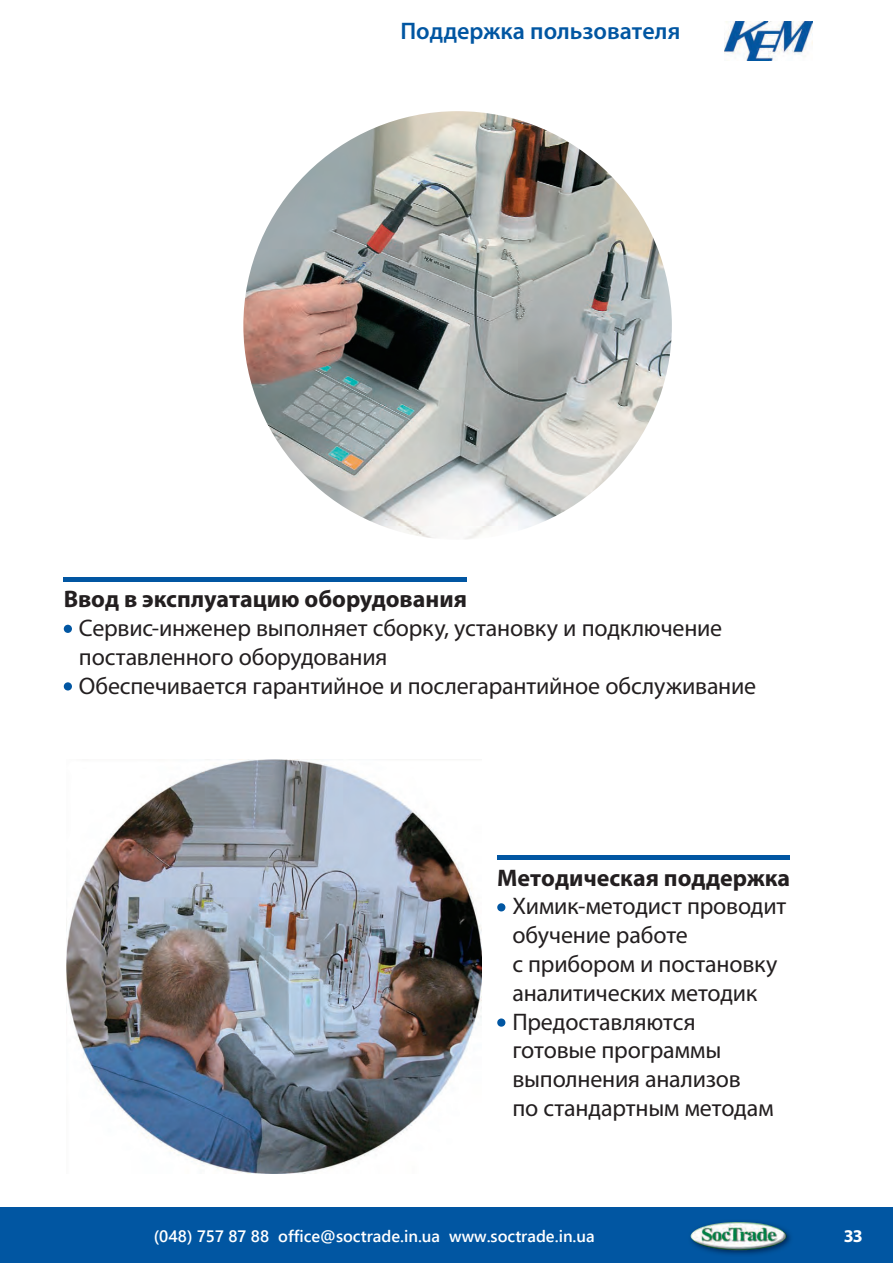
<style>
.page{position:relative;width:893px;height:1263px;background:#fff}
.page>*{position:absolute;margin:0;border:0;box-sizing:border-box;transform-origin:0 0}
.t1{font:24px/28.8px "Myriad Pro";letter-spacing:-.01em;color:#231f20}
.t2{font:700 24px "Myriad Pro";color:#231f20}
.t3{font:600 24px "Myriad Pro";color:#0156a2}
.t4{font:700 18px "Myriad Pro";color:#fff}
.t5{font:600 16.5px "Segoe UI";color:#fff}
</style>
<div class="page">
<div style="left:0;top:1208px;width:893px;height:55px;background:#0156a2"></div>
<img style="left:724px;top:21px;width:88px;height:40px">
<img style="left:694px;top:1221px;width:97px;height:34px">
<img style="left:690px;top:1222px;width:53px;height:22px">
<img style="left:67px;top:759px;width:414px;height:415px">
<div style="left:64px;top:577px;width:403px;height:5px;background:#0156a2"></div>
<div style="left:64px;top:625px;width:8px;height:8px;background:#0156a2;border-radius:50%"></div>
<div style="left:64px;top:682px;width:8px;height:8px;background:#0156a2;border-radius:50%"></div>
<hr style="left:497px;top:856px;width:293px;height:4px;background:#0156a2">
<div style="left:497px;top:903px;width:8px;height:8px;background:#0156a2;border-radius:50%"></div>
<div style="left:497px;top:1018px;width:8px;height:9px;background:#0156a2;border-radius:50%"></div>
<img style="left:243px;top:111px;width:429px;height:429px;border-radius:214px">
<p class="t3" style="left:401px;top:16px;width:281px">Поддержка пользователя</p>
<p class="t2" style="left:64px;top:583px;width:405px">Ввод в эксплуатацию оборудования</p>
<p class="t1" style="left:79px;top:613px;width:679px">Сервис-инженер выполняет сборку, установку и подключение поставленного оборудования<br>Обеспечивается гарантийное и послегарантийное обслуживание</p>
<p class="t2" style="left:497px;top:862px;width:294px">Методическая поддержка</p>
<p class="t1" style="left:512px;top:892px;width:276px">Химик-методист проводит обучение работе<br>с прибором и постановку аналитических методик<br>Предоставляются<br>готовые программы выполнения анализов<br>по стандартным методам</p>
<p class="t5" style="left:154px;top:1221px;width:443px">(048) 757 87 88 office@soctrade.in.ua www.soctrade.in.ua</p>
<p class="t4" style="left:844px;top:1224px;width:21px">33</p>
</div>
